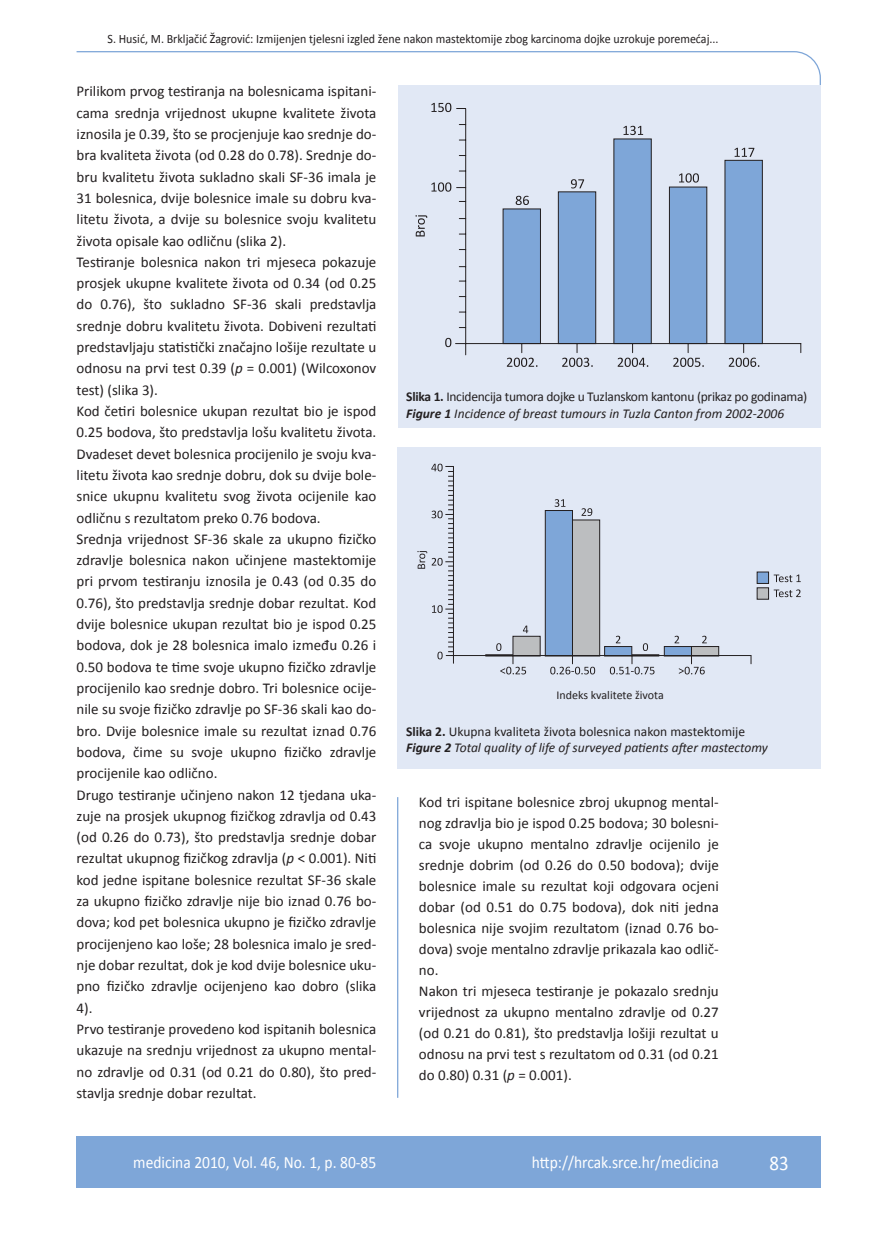
<style>
.page{position:relative;width:872px;height:1234px;background:#fff}
.page>*{position:absolute;margin:0;border:0;box-sizing:border-box;transform-origin:0 0}
.t1{font:21px "Calibri";color:#fff;scale:.9 1}
.t2{font:17.25px "Calibri";color:#fff;scale:.9 1}
.osnovni_tekst{font:15px/21.3px "Calibri";color:#231f20;text-align:justify}
.potpis_slika{font:13.5px/16.5px "Calibri";letter-spacing:-.02em;color:#231f20}
.potpis_slika-2{font:italic 13.5px/16.5px "Calibri";color:#231f20}
.glava{font:12.75px "Calibri";color:#231f20;scale:.94 1}
.potpis_slika-3{font:12px "Calibri";color:#231f20}
.s1{font-style:italic}
.s2{font-weight:700}
.s3{font-weight:700;font-style:italic}
.s4{font-weight:700;font-style:normal}
.s5{font-style:normal}
</style>
<div class="page">
<svg style="left:76px;top:51px;width:745px;height:275px"></svg>
<hr style="left:397px;top:797px;width:1px;height:300px;background:#7ea6d8">
<div style="left:77px;top:1135px;width:744px;height:51px;background:#7ea6d8"></div>
<div style="left:398px;top:85px;width:422px;height:342px;background:#e1e8f5"></div>
<div style="left:503px;top:208px;width:38px;height:136px;background:#7ea6d8;border:1px solid #231f20"></div>
<div style="left:558px;top:191px;width:38px;height:153px;background:#7ea6d8;border:1px solid #231f20"></div>
<div style="left:613px;top:139px;width:38px;height:205px;background:#7ea6d8"></div>
<div style="left:669px;top:187px;width:38px;height:157px;background:#7ea6d8;border:1px solid #231f20"></div>
<div style="left:724px;top:160px;width:38px;height:184px;background:#7ea6d8"></div>
<hr style="left:465px;top:109px;width:1px;height:246px;background:#231f20">
<hr style="left:455px;top:343px;width:346px;height:1px;background:#231f20">
<svg style="left:415px;top:215px;width:12px;height:21px"></svg>
<svg style="left:507px;top:344px;width:30px;height:23px"></svg>
<svg style="left:431px;top:103px;width:35px;height:9px"></svg>
<svg style="left:431px;top:182px;width:35px;height:10px"></svg>
<svg style="left:445px;top:338px;width:6px;height:9px"></svg>
<svg style="left:515px;top:196px;width:14px;height:9px"></svg>
<svg style="left:562px;top:344px;width:31px;height:23px"></svg>
<svg style="left:571px;top:179px;width:13px;height:9px"></svg>
<svg style="left:617px;top:344px;width:31px;height:23px"></svg>
<svg style="left:623px;top:126px;width:20px;height:9px"></svg>
<svg style="left:673px;top:344px;width:31px;height:23px"></svg>
<svg style="left:679px;top:173px;width:20px;height:9px"></svg>
<svg style="left:728px;top:344px;width:31px;height:23px"></svg>
<svg style="left:734px;top:148px;width:20px;height:9px"></svg>
<div style="left:398px;top:446px;width:423px;height:322px;background:#e1e8f5"></div>
<div style="left:485px;top:654px;width:28px;height:2px;background:#231f20;border:1px solid #231f20"></div>
<div style="left:631px;top:654px;width:28px;height:2px;background:#231f20;border:1px solid #231f20"></div>
<div style="left:545px;top:510px;width:28px;height:146px;background:#7ea6d8;border:1px solid #231f20"></div>
<div style="left:604px;top:646px;width:28px;height:10px;background:#7ea6d8;border:1px solid #231f20"></div>
<div style="left:664px;top:646px;width:28px;height:10px;background:#7ea6d8;border:1px solid #231f20"></div>
<div style="left:691px;top:646px;width:28px;height:10px;background:#bcbec0;border:1px solid #231f20"></div>
<div style="left:512px;top:635px;width:28px;height:21px;background:#bcbec0;border:1px solid #231f20"></div>
<div style="left:572px;top:519px;width:28px;height:137px;background:#bcbec0;border:1px solid #231f20"></div>
<hr style="left:453px;top:466px;width:1px;height:197px;background:#231f20">
<hr style="left:446px;top:655px;width:305px;height:1px;background:#231f20">
<div style="left:757px;top:571px;width:12px;height:12px;background:#7ea6d8"></div>
<div style="left:757px;top:587px;width:12px;height:12px;background:#bcbec0;border:1px solid #231f20"></div>
<svg style="left:523px;top:625px;width:5px;height:8px"></svg>
<svg style="left:554px;top:499px;width:11px;height:8px"></svg>
<svg style="left:581px;top:508px;width:11px;height:8px"></svg>
<svg style="left:773px;top:574px;width:28px;height:8px"></svg>
<svg style="left:773px;top:589px;width:27px;height:8px"></svg>
<svg style="left:496px;top:643px;width:30px;height:31px"></svg>
<svg style="left:679px;top:656px;width:25px;height:18px"></svg>
<svg style="left:550px;top:656px;width:45px;height:18px"></svg>
<svg style="left:417px;top:463px;width:36px;height:196px"></svg>
<svg style="left:610px;top:635px;width:44px;height:39px"></svg>
<svg style="left:674px;top:635px;width:5px;height:8px"></svg>
<svg style="left:702px;top:635px;width:5px;height:8px"></svg>
<p class="glava" style="left:108px;top:30px;width:651px">S. Husić, M. Brkljačić Žagrović: Izmijenjen tjelesni izgled žene nakon mastektomije zbog karcinoma dojke uzrokuje poremećaj...</p>
<p class="osnovni_tekst" style="left:77px;top:80px;width:301px">Prilikom prvog testiranja na bolesnicama ispitani&shy;cama srednja vrijednost ukupne kvalitete života iznosila je 0.39, što se procjenjuje kao srednje do&shy;bra kvaliteta života (od 0.28 do 0.78). Srednje do&shy;bru kvalitetu života sukladno skali SF-36 imala je 31 bolesnica, dvije bolesnice imale su dobru kva&shy;litetu života, a dvije su bolesnice svoju kvalitetu života opisale kao odličnu (slika 2).</p>
<p class="osnovni_tekst" style="left:77px;top:250px;width:301px">Testiranje bolesnica nakon tri mjeseca pokazuje prosjek ukupne kvalitete života od 0.34 (od 0.25 do 0.76), što sukladno SF-36 skali predstavlja srednje dobru kvalitetu života. Dobiveni rezultati predstavljaju statistički značajno lošije rezultate u odnosu na prvi test 0.39 (<span class="s1">p</span> = 0.001) (Wilcoxonov test) (slika 3).</p>
<p class="osnovni_tekst" style="left:77px;top:399px;width:301px">Kod četiri bolesnice ukupan rezultat bio je ispod 0.25 bodova, što predstavlja lošu kvalitetu života.<br>Dvadeset devet bolesnica procijenilo je svoju kva&shy;litetu života kao srednje dobru, dok su dvije bole&shy;snice ukupnu kvalitetu svog života ocijenile kao odličnu s rezultatom preko 0.76 bodova.</p>
<p class="osnovni_tekst" style="left:77px;top:527px;width:301px">Srednja vrijednost SF-36 skale za ukupno fizičko zdravlje bolesnica nakon učinjene mastektomije pri prvom testiranju iznosila je 0.43 (od 0.35 do 0.76), što predstavlja srednje dobar rezultat. Kod dvije bolesnice ukupan rezultat bio je ispod 0.25 bodova, dok je 28 bolesnica imalo između 0.26 i 0.50 bodova te time svoje ukupno fizičko zdravlje procijenilo kao srednje dobro. Tri bolesnice ocije&shy;nile su svoje fizičko zdravlje po SF-36 skali kao do&shy;bro. Dvije bolesnice imale su rezultat iznad 0.76 bodova, čime su svoje ukupno fizičko zdravlje procijenile kao odlično.</p>
<p class="osnovni_tekst" style="left:77px;top:783px;width:301px">Drugo testiranje učinjeno nakon 12 tjedana uka&shy;zuje na prosjek ukupnog fizičkog zdravlja od 0.43 (od 0.26 do 0.73), što predstavlja srednje dobar rezultat ukupnog fizičkog zdravlja (<span class="s1">p</span> &lt; 0.001). Niti kod jedne ispitane bolesnice rezultat SF-36 skale za ukupno fizičko zdravlje nije bio iznad 0.76 bo&shy;dova; kod pet bolesnica ukupno je fizičko zdravlje procijenjeno kao loše; 28 bolesnica imalo je sred&shy;nje dobar rezultat, dok je kod dvije bolesnice uku&shy;pno fizičko zdravlje ocijenjeno kao dobro (slika 4).</p>
<p class="osnovni_tekst" style="left:77px;top:1017px;width:301px">Prvo testiranje provedeno kod ispitanih bolesnica ukazuje na srednju vrijednost za ukupno mental&shy;no zdravlje od 0.31 (od 0.21 do 0.80), što pred&shy;stavlja srednje dobar rezultat.</p>
<p class="potpis_slika" style="left:406px;top:388px;width:402px"><span class="s2">Slika 1.</span> Incidencija tumora dojke u Tuzlanskom kantonu (prikaz po godinama)<br><span class="s3">Figure 1</span> <span class="s1">Incidence of breast tumours in Tuzla Canton from 2002-2006</span></p>
<p class="potpis_slika-3" style="left:556px;top:687px;width:109px">Indeks kvalitete života</p>
<p class="potpis_slika-2" style="left:406px;top:722px;width:363px"><span class="s4">Slika 2.</span> <span class="s5">Ukupna kvaliteta života bolesnica nakon mastektomije<br></span><span class="s2">Figure 2</span> Total quality of life of surveyed patients after mastectomy</p>
<p class="osnovni_tekst" style="left:419px;top:790px;width:301px">Kod tri ispitane bolesnice zbroj ukupnog mental&shy;nog zdravlja bio je ispod 0.25 bodova; 30 bolesni&shy;ca svoje ukupno mentalno zdravlje ocijenilo je srednje dobrim (od 0.26 do 0.50 bodova); dvije bolesnice imale su rezultat koji odgovara ocjeni dobar (od 0.51 do 0.75 bodova), dok niti jedna bolesnica nije svojim rezultatom (iznad 0.76 bo&shy;dova) svoje mentalno zdravlje prikazala kao odlič&shy;no.</p>
<p class="osnovni_tekst" style="left:419px;top:979px;width:301px">Nakon tri mjeseca testiranje je pokazalo srednju vrijednost za ukupno mentalno zdravlje od 0.27 (od 0.21 do 0.81), što predstavlja lošiji rezultat u odnosu na prvi test s rezultatom od 0.31 (od 0.21 do 0.80) 0.31 (<span class="s1">p</span> = 0.001).</p>
<p class="t2" style="left:133px;top:1151px;width:272px">medicina 2010, Vol. 46, No. 1, p. 80-85</p>
<p class="t2" style="left:532px;top:1151px;width:209px">http://hrcak.srce.hr/medicina</p>
<p class="t1" style="left:769px;top:1149px;width:23px">83</p>
</div>
